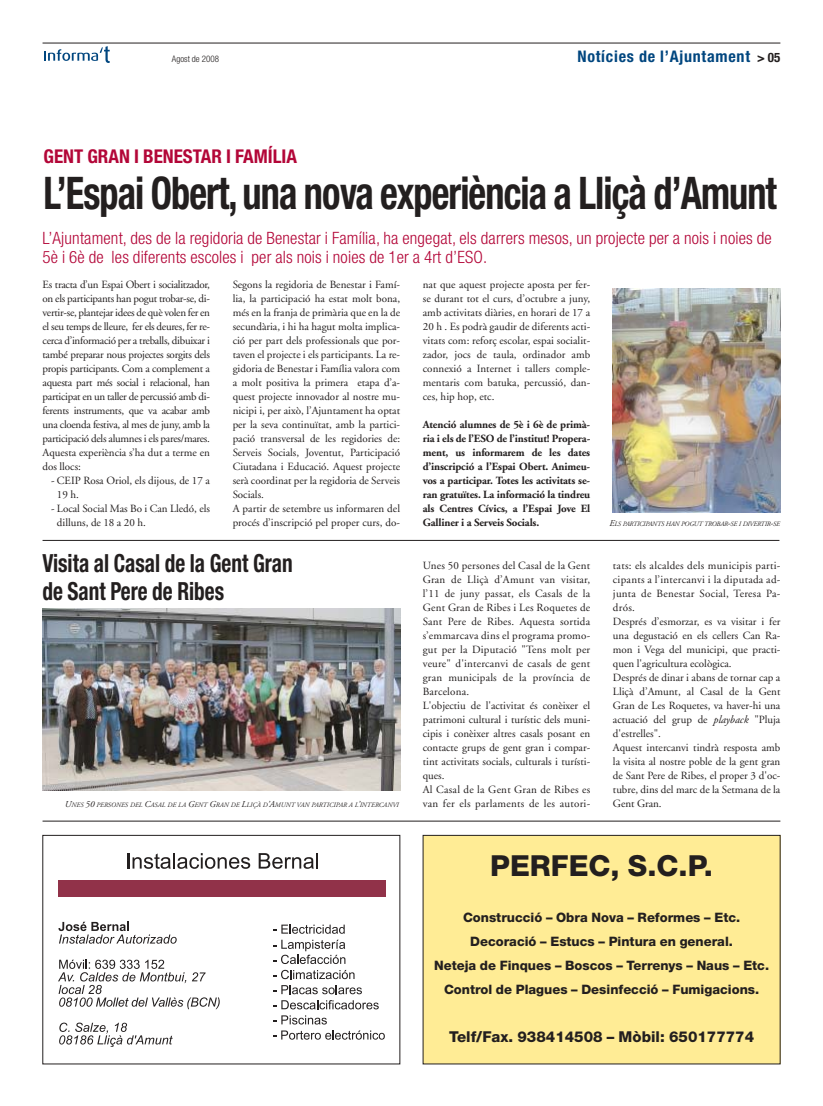
<style>
.page{position:relative;width:823px;height:1106px;background:#fff}
.page>*{position:absolute;margin:0;border:0;box-sizing:border-box;transform-origin:0 0}
.t1{font:700 condensed 45px "Helvetica Neue";letter-spacing:-.025em;color:#231f1f;scale:.85 1}
.t2{font:800 29px "Helvetica Neue";color:#231f1f}
.t3{font:700 condensed 25px/28px "Helvetica Neue";color:#231f1f;scale:.85 1}
.t4{font:700 condensed 19px "Helvetica Neue";color:#b30638}
.t5{font:300 condensed 17px/18px "Helvetica Neue";letter-spacing:.01em;color:#b30638}
.t6{font:700 condensed 16px "Helvetica Neue";letter-spacing:.05em;color:#00467f}
.t7{font:800 15px "Helvetica Neue";color:#231f1f}
.t8{font:800 13px/24px "Helvetica Neue";color:#231f1f;text-align:center}
.t9{font:11px/14px "Adobe Garamond";color:#231f1f}
.t10{font:11px/14px "Adobe Garamond";letter-spacing:.02em;color:#231f1f}
.t11{font:700 11px/14px "Adobe Garamond";letter-spacing:-.01em;color:#231f1f;text-align:justify}
.t12{font:300 condensed 9px "Helvetica Neue";color:#231f1f}
.t13{font:italic 6.8px "Adobe Garamond";color:#231f1f}
.t14{font:italic 6.8px "Adobe Garamond";letter-spacing:-.035em;color:#231f1f}
.s1{font-size:13px;color:#231f1f}
.s2{font-size:9px}
.s3{font-style:italic}
</style>
<div class="page">
<hr style="left:42px;top:43px;width:738px;height:1px;background:#231f1f">
<svg style="left:44px;top:46px;width:66px;height:17px"></svg>
<img style="left:612px;top:288px;width:168px;height:224px">
<img style="left:42px;top:608px;width:358px;height:182px">
<svg style="left:127px;top:853px;width:123px;height:15px"></svg>
<svg style="left:258px;top:853px;width:60px;height:15px"></svg>
<svg style="left:59px;top:1022px;width:114px;height:24px"></svg>
<svg style="left:58px;top:959px;width:161px;height:50px"></svg>
<svg style="left:58px;top:921px;width:118px;height:22px"></svg>
<svg style="left:273px;top:1030px;width:111px;height:9px"></svg>
<svg style="left:273px;top:1015px;width:54px;height:9px"></svg>
<svg style="left:273px;top:1000px;width:105px;height:9px"></svg>
<svg style="left:273px;top:985px;width:89px;height:9px"></svg>
<svg style="left:273px;top:924px;width:71px;height:9px"></svg>
<div style="left:58px;top:880px;width:327px;height:16px;background:#913249"></div>
<svg style="left:273px;top:939px;width:81px;height:40px"></svg>
<div style="left:42px;top:835px;width:358px;height:229px;border:1px solid #231f1f"></div>
<div style="left:423px;top:835px;width:356px;height:228px;background:#ffec95"></div>
<div style="left:422px;top:835px;width:358px;height:229px;border:1px solid #231f1f"></div>
<hr style="left:42px;top:820px;width:738px;height:1px;background:#231f1f">
<hr style="left:42px;top:540px;width:737px;height:1px;background:#231f1f">
<p class="t12" style="left:172px;top:55px;width:48px">Agost de 2008</p>
<h3 class="t6" style="left:577px;top:50px;width:204px">Notícies de l’Ajuntament <span class="s1">&gt; 05</span></h3>
<h3 class="t4" style="left:43px;top:149px;width:255px">GENT GRAN I BENESTAR I FAMÍLIA</h3>
<h1 class="t1" style="left:43px;top:177px;width:863px">L’Espai Obert, una nova experiència a Lliçà d’Amunt</h1>
<h3 class="t5" style="left:42px;top:231px;width:730px">L’Ajuntament, des de la regidoria de Benestar i Família, ha engegat, els darrers mesos, un projecte per a nois i noies de<br>5è i 6è de les diferents escoles i per als nois i noies de 1er a 4rt d’ESO.</h3>
<p class="t9" style="left:42px;top:279px;width:169px;text-align:justify">Es tracta d’un Espai Obert i socialitzador, on els participants han pogut trobar-se, di&shy;vertir-se, plantejar idees de què volen fer en el seu temps de lleure, fer els deures, fer re&shy;cerca d’informació per a treballs, dibuixar i també preparar nous projectes sorgits dels propis participants. Com a complement a aquesta part més social i relacional, han participat en un taller de percussió amb di&shy;ferents instruments, que va acabar amb una cloenda festiva, al mes de juny, amb la participació dels alumnes i els pares/mares.<br>Aquesta experiència s’ha dut a terme en dos llocs:</p>
<p class="t9" style="left:57px;top:475px;width:154px;text-indent:-6px">- CEIP Rosa Oriol, els dijous, de 17 a<br>19 h.</p>
<p class="t9" style="left:57px;top:503px;width:154px;text-indent:-6px">- Local Social Mas Bo i Can Lledó, els dilluns, de 18 a 20 h.</p>
<p class="t9" style="left:232px;top:279px;width:169px">Segons la regidoria de Benestar i Famí&shy;lia, la participació ha estat molt bona, més en la franja de primària que en la de secundària, i hi ha hagut molta implica&shy;ció per part dels professionals que por&shy;taven el projecte i els participants. La re&shy;gidoria de Benestar i Família valora com a molt positiva la primera etapa d’a&shy;quest projecte innovador al nostre mu&shy;nicipi i, per això, l’Ajuntament ha optat per la seva continuïtat, amb la partici&shy;pació transversal de les regidories de:<br>Serveis Socials, Joventut, Participació Ciutadana i Educació. Aquest projecte serà coordinat per la regidoria de Serveis Socials.<br>A partir de setembre us informaren del procés d’inscripció pel proper curs, do-</p>
<p class="t9" style="left:422px;top:279px;width:169px;text-align:justify">nat que aquest projecte aposta per fer&shy;se durant tot el curs, d’octubre a juny, amb activitats diàries, en horari de 17 a 20 h . Es podrà gaudir de diferents acti&shy;vitats com: reforç escolar, espai socialit&shy;zador, jocs de taula, ordinador amb connexió a Internet i tallers comple&shy;mentaris com batuka, percussió, dan&shy;ces, hip hop, etc.</p>
<p class="t11" style="left:422px;top:419px;width:169px">Atenció alumnes de 5è i 6è de primà&shy;ria i els de l’ESO de l’institut! Propera&shy;ment, us informarem de les dates d’inscripció a l’Espai Obert. Animeu&shy;vos a participar. Totes les activitats se&shy;ran gratuïtes. La informació la tindreu als Centres Cívics, a l’Espai Jove El Galliner i a Serveis Socials.</p>
<p class="t14" style="left:609px;top:521px;width:172px"><span class="s2">E</span>LS PARTICIPANTS HAN POGUT TROBAR<span class="s2">-</span>SE I DIVERTIR<span class="s2">-</span>SE</p>
<h3 class="t3" style="left:42px;top:551px;width:296px">Visita al Casal de la Gent Gran de Sant Pere de Ribes</h3>
<p class="t13" style="left:65px;top:801px;width:335px"><span class="s2">U</span>NES <span class="s2">50</span> PERSONES DEL <span class="s2">C</span>ASAL DE LA <span class="s2">G</span>ENT <span class="s2">G</span>RAN DE <span class="s2">L</span>LIÇÀ D<span class="s2">’A</span>MUNT VAN PARTICIPAR A L<span class="s2">’</span>INTERCANVI</p>
<p class="t10" style="left:422px;top:559px;width:169px">Unes 50 persones del Casal de la Gent Gran de Lliçà d’Amunt van visitar, l’11 de juny passat, els Casals de la Gent Gran de Ribes i Les Roquetes de Sant Pere de Ribes. Aquesta sortida s’emmarcava dins el programa promo&shy;gut per la Diputació "Tens molt per veure" d'intercanvi de casals de gent gran municipals de la província de Barcelona.<br>L'objectiu de l'activitat és conèixer el patrimoni cultural i turístic dels muni&shy;cipis i conèixer altres casals posant en contacte grups de gent gran i compar&shy;tint activitats socials, culturals i turísti&shy;ques.<br>Al Casal de la Gent Gran de Ribes es van fer els parlaments de les autori-</p>
<p class="t9" style="left:612px;top:559px;width:169px">tats: els alcaldes dels municipis parti&shy;cipants a l’intercanvi i la diputada ad&shy;junta de Benestar Social, Teresa Pa&shy;drós.<br>Després d’esmorzar, es va visitar i fer una degustació en els cellers Can Ra&shy;mon i Vega del municipi, que practi&shy;quen l'agricultura ecològica.<br>Després de dinar i abans de tornar cap a<br>Lliçà d’Amunt, al Casal de la Gent<br>Gran de Les Roquetes, va haver-hi una actuació del grup de <span class="s3">playback</span> "Pluja d'estrelles".<br>Aquest intercanvi tindrà resposta amb la visita al nostre poble de la gent gran de Sant Pere de Ribes, el proper 3 d'oc&shy;tubre, dins del marc de la Setmana de la<br>Gent Gran.</p>
<h2 class="t2" style="left:490px;top:855px;width:224px">PERFEC, S.C.P.</h2>
<p class="t8" style="left:434px;top:907px;width:336px">Construcció – Obra Nova – Reformes – Etc.<br>Decoració – Estucs – Pintura en general.<br>Neteja de Finques – Boscos – Terrenys – Naus – Etc.<br>Control de Plagues – Desinfecció – Fumigacions.</p>
<h3 class="t7" style="left:448px;top:1031px;width:306px">Telf/Fax. 938414508 – Mòbil: 650177774</h3>
</div>
